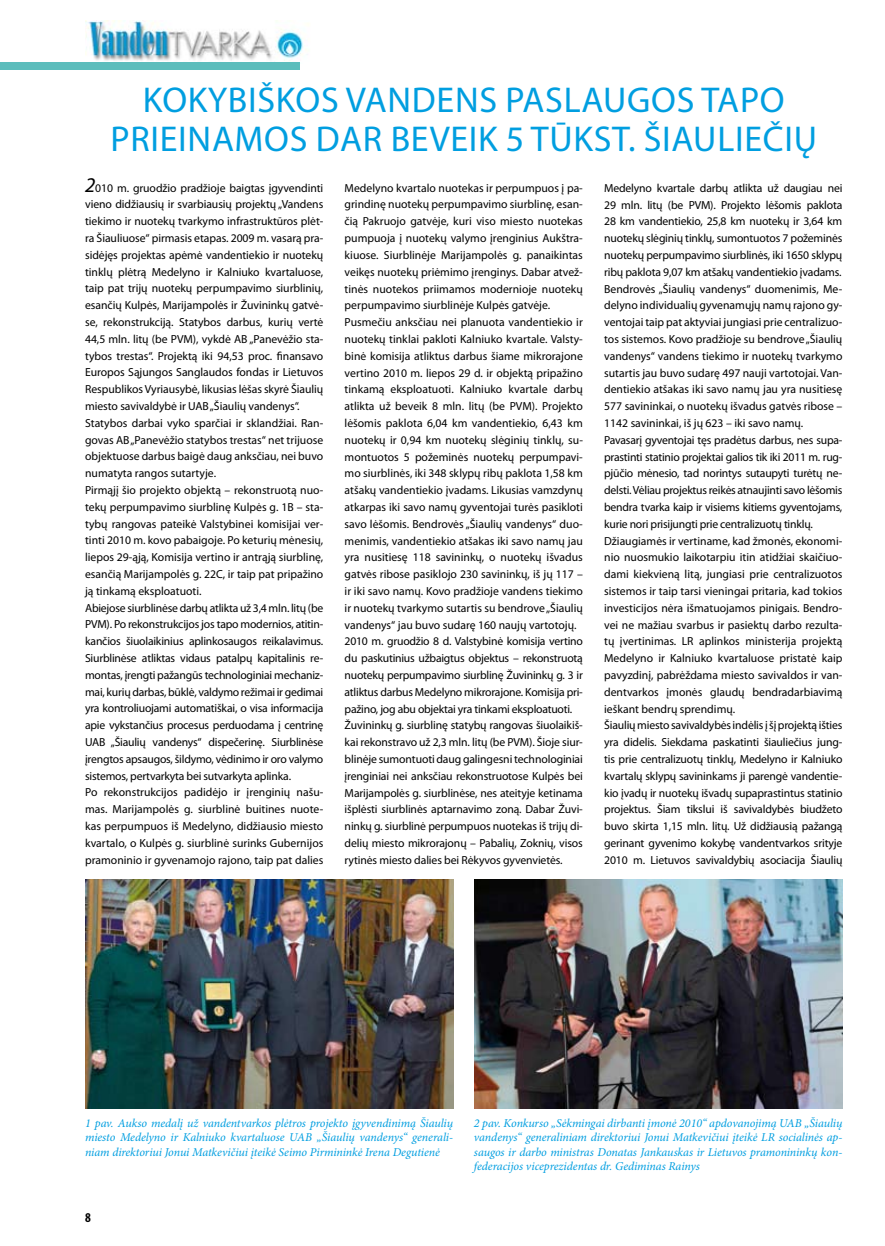
<style>
.page{position:relative;width:885px;height:1246px;background:#fff}
.page>*{position:absolute;margin:0;border:0;box-sizing:border-box;transform-origin:0 0}
.t1{font:36px "Myriad Pro";color:#009ee0}
.t2{font:700 condensed 13.5px "Myriad Pro";color:#000}
.t3{font:italic 12px/14.4px "Minion Pro";letter-spacing:-.005em;color:#009ee0;text-align:justify}
.t4{font:11.7px/16.8px "Myriad Pro";letter-spacing:-.005em;color:#000}
.s1{font-style:italic;font-size:21px}
</style>
<div class="page">
<img style="left:85px;top:21px;width:224px;height:42px">
<div style="left:0;top:62px;width:299px;height:7px;background:#5cbdbc"></div>
<img style="left:85px;top:879px;width:368px;height:230px">
<img style="left:474px;top:879px;width:368px;height:230px">
<h1 class="t1" style="left:143px;top:78px;width:40px">Kokybiškos</h1>
<h1 class="t1" style="left:346px;top:78px;width:23px">vandens</h1>
<h1 class="t1" style="left:505px;top:78px;width:22px">paslaugos</h1>
<h1 class="t1" style="left:701px;top:78px;width:22px">tapo</h1>
<h1 class="t1" style="left:110px;top:117px;width:21px">prieinamos</h1>
<h1 class="t1" style="left:316px;top:117px;width:22px">dar</h1>
<h1 class="t1" style="left:390px;top:117px;width:19px">beveik</h1>
<h1 class="t1" style="left:505px;top:117px;width:46px">5 tūkst</h1>
<h1 class="t1" style="left:628px;top:117px;width:33px">. šiaulie</h1>
<h1 class="t1" style="left:762px;top:117px;width:37px">čių</h1>
<p class="t4" style="left:85px;top:179px;width:240px"><span class="s1">2</span>010 m. gruodžio pradžioje baigtas įgyvendinti vieno didžiausių ir svarbiausių projektų „Vandens tiekimo ir nuotekų tvarkymo infrastruktūros plėt&shy;ra Šiauliuose“ pirmasis etapas. 2009 m. vasarą pra&shy;sidėjęs projektas apėmė vandentiekio ir nuotekų tinklų plėtrą Medelyno ir Kalniuko kvartaluose, taip pat trijų nuotekų perpumpavimo siurblinių, esančių Kulpės, Marijampolės ir Žuvininkų gatvė&shy;se, rekonstrukciją. Statybos darbus, kurių vertė 44,5 mln. litų (be PVM), vykdė AB „Panevėžio sta&shy;tybos trestas“. Projektą iki 94,53 proc. finansavo Europos Sąjungos Sanglaudos fondas ir Lietuvos Respublikos Vyriausybė, likusias lėšas skyrė Šiaulių miesto savivaldybė ir UAB „Šiaulių vandenys“.<br>Statybos darbai vyko sparčiai ir sklandžiai. Ran&shy;govas AB „Panevėžio statybos trestas“ net trijuose objektuose darbus baigė daug anksčiau, nei buvo numatyta rangos sutartyje.<br>Pirmąjį šio projekto objektą – rekonstruotą nuo&shy;tekų perpumpavimo siurblinę Kulpės g. 1B – sta&shy;tybų rangovas pateikė Valstybinei komisijai ver&shy;tinti 2010 m. kovo pabaigoje. Po keturių mėnesių, liepos 29-ąją, Komisija vertino ir antrąją siurblinę, esančią Marijampolės g. 22C, ir taip pat pripažino ją tinkamą eksploatuoti.<br>Abiejose siurblinėse darbų atlikta už 3,4 mln. litų (be PVM). Po rekonstrukcijos jos tapo modernios, atitin&shy;kančios šiuolaikinius aplinkosaugos reikalavimus.<br>Siurblinėse atliktas vidaus patalpų kapitalinis re&shy;montas, įrengti pažangūs technologiniai mechaniz&shy;mai, kurių darbas, būklė, valdymo režimai ir gedimai yra kontroliuojami automatiškai, o visa informacija apie vykstančius procesus perduodama į centrinę UAB „Šiaulių vandenys“ dispečerinę. Siurblinėse įrengtos apsaugos, šildymo, vėdinimo ir oro valymo sistemos, pertvarkyta bei sutvarkyta aplinka.<br>Po rekonstrukcijos padidėjo ir įrenginių našu&shy;mas. Marijampolės g. siurblinė buitines nuote&shy;kas perpumpuos iš Medelyno, didžiausio miesto kvartalo, o Kulpės g. siurblinė surinks Gubernijos pramoninio ir gyvenamojo rajono, taip pat dalies</p>
<p class="t4" style="left:344px;top:179px;width:240px">Medelyno kvartalo nuotekas ir perpumpuos į pa&shy;grindinę nuotekų perpumpavimo siurblinę, esan&shy;čią Pakruojo gatvėje, kuri viso miesto nuotekas pumpuoja į nuotekų valymo įrenginius Aukštra&shy;kiuose. Siurblinėje Marijampolės g. panaikintas veikęs nuotekų priėmimo įrenginys. Dabar atvež&shy;tinės nuotekos priimamos modernioje nuotekų perpumpavimo siurblinėje Kulpės gatvėje.<br>Pusmečiu anksčiau nei planuota vandentiekio ir nuotekų tinklai pakloti Kalniuko kvartale. Valsty&shy;binė komisija atliktus darbus šiame mikrorajone vertino 2010 m. liepos 29 d. ir objektą pripažino tinkamą eksploatuoti. Kalniuko kvartale darbų atlikta už beveik 8 mln. litų (be PVM). Projekto lėšomis paklota 6,04 km vandentiekio, 6,43 km nuotekų ir 0,94 km nuotekų slėginių tinklų, su&shy;montuotos 5 požeminės nuotekų perpumpavi&shy;mo siurblinės, iki 348 sklypų ribų paklota 1,58 km atšakų vandentiekio įvadams. Likusias vamzdynų atkarpas iki savo namų gyventojai turės pasikloti savo lėšomis. Bendrovės „Šiaulių vandenys“ duo&shy;menimis, vandentiekio atšakas iki savo namų jau yra nusitiesę 118 savininkų, o nuotekų išvadus gatvės ribose pasiklojo 230 savininkų, iš jų 117 – ir iki savo namų. Kovo pradžioje vandens tiekimo ir nuotekų tvarkymo sutartis su bendrove „Šiaulių vandenys“ jau buvo sudarę 160 naujų vartotojų.<br>2010 m. gruodžio 8 d. Valstybinė komisija vertino du paskutinius užbaigtus objektus – rekonstruotą nuotekų perpumpavimo siurblinę Žuvininkų g. 3 ir atliktus darbus Medelyno mikrorajone. Komisija pri&shy;pažino, jog abu objektai yra tinkami eksploatuoti.<br>Žuvininkų g. siurblinę statybų rangovas šiuolaikiš&shy;kai rekonstravo už 2,3 mln. litų (be PVM). Šioje siur&shy;blinėje sumontuoti daug galingesni technologiniai įrenginiai nei anksčiau rekonstruotose Kulpės bei Marijampolės g. siurblinėse, nes ateityje ketinama išplėsti siurblinės aptarnavimo zoną. Dabar Žuvi&shy;ninkų g. siurblinė perpumpuos nuotekas iš trijų di&shy;delių miesto mikrorajonų – Pabalių, Zoknių, visos rytinės miesto dalies bei Rėkyvos gyvenvietės.</p>
<p class="t4" style="left:604px;top:179px;width:240px">Medelyno kvartale darbų atlikta už daugiau nei 29 mln. litų (be PVM). Projekto lėšomis paklota 28 km vandentiekio, 25,8 km nuotekų ir 3,64 km nuotekų slėginių tinklų, sumontuotos 7 požeminės nuotekų perpumpavimo siurblinės, iki 1650 sklypų ribų paklota 9,07 km atšakų vandentiekio įvadams.<br>Bendrovės „Šiaulių vandenys“ duomenimis, Me&shy;delyno individualių gyvenamųjų namų rajono gy&shy;ventojai taip pat aktyviai jungiasi prie centralizuo&shy;tos sistemos. Kovo pradžioje su bendrove „Šiaulių vandenys“ vandens tiekimo ir nuotekų tvarkymo sutartis jau buvo sudarę 497 nauji vartotojai. Van&shy;dentiekio atšakas iki savo namų jau yra nusitiesę 577 savininkai, o nuotekų išvadus gatvės ribose – 1142 savininkai, iš jų 623 – iki savo namų.<br>Pavasarį gyventojai tęs pradėtus darbus, nes supa&shy;prastinti statinio projektai galios tik iki 2011 m. rug&shy;pjūčio mėnesio, tad norintys sutaupyti turėtų ne&shy;delsti. Vėliau projektus reikės atnaujinti savo lėšomis bendra tvarka kaip ir visiems kitiems gyventojams, kurie nori prisijungti prie centralizuotų tinklų.<br>Džiaugiamės ir vertiname, kad žmonės, ekonomi&shy;nio nuosmukio laikotarpiu itin atidžiai skaičiuo&shy;dami kiekvieną litą, jungiasi prie centralizuotos sistemos ir taip tarsi vieningai pritaria, kad tokios investicijos nėra išmatuojamos pinigais. Bendro&shy;vei ne mažiau svarbus ir pasiektų darbo rezulta&shy;tų įvertinimas. LR aplinkos ministerija projektą Medelyno ir Kalniuko kvartaluose pristatė kaip pavyzdinį, pabrėždama miesto savivaldos ir van&shy;dentvarkos įmonės glaudų bendradarbiavimą ieškant bendrų sprendimų.<br>Šiaulių miesto savivaldybės indėlis į šį projektą išties yra didelis. Siekdama paskatinti šiauliečius jung&shy;tis prie centralizuotų tinklų, Medelyno ir Kalniuko kvartalų sklypų savininkams ji parengė vandentie&shy;kio įvadų ir nuotekų išvadų supaprastintus statinio projektus. Šiam tikslui iš savivaldybės biudžeto buvo skirta 1,15 mln. litų. Už didžiausią pažangą gerinant gyvenimo kokybę vandentvarkos srityje 2010 m. Lietuvos savivaldybių asociacija Šiaulių</p>
<p class="t3" style="left:85px;top:1116px;width:369px">1 pav. Aukso medalį už vandentvarkos plėtros projekto įgyvendinimą Šiaulių miesto Medelyno ir Kalniuko kvartaluose UAB „Šiaulių vandenys“ generali&shy;niam direktoriui Jonui Matkevičiui įteikė Seimo Pirmininkė Irena Degutienė</p>
<p class="t3" style="left:474px;top:1116px;width:370px">2 pav. Konkurso „Sėkmingai dirbanti įmonė 2010“ apdovanojimą UAB „Šiaulių vandenys“ generaliniam direktoriui Jonui Matkevičiui įteikė LR socialinės ap&shy;saugos ir darbo ministras Donatas Jankauskas ir Lietuvos pramonininkų kon&shy;federacijos viceprezidentas dr. Gediminas Rainys</p>
<p class="t2" style="left:85px;top:1209px;width:7px">8</p>
</div>
